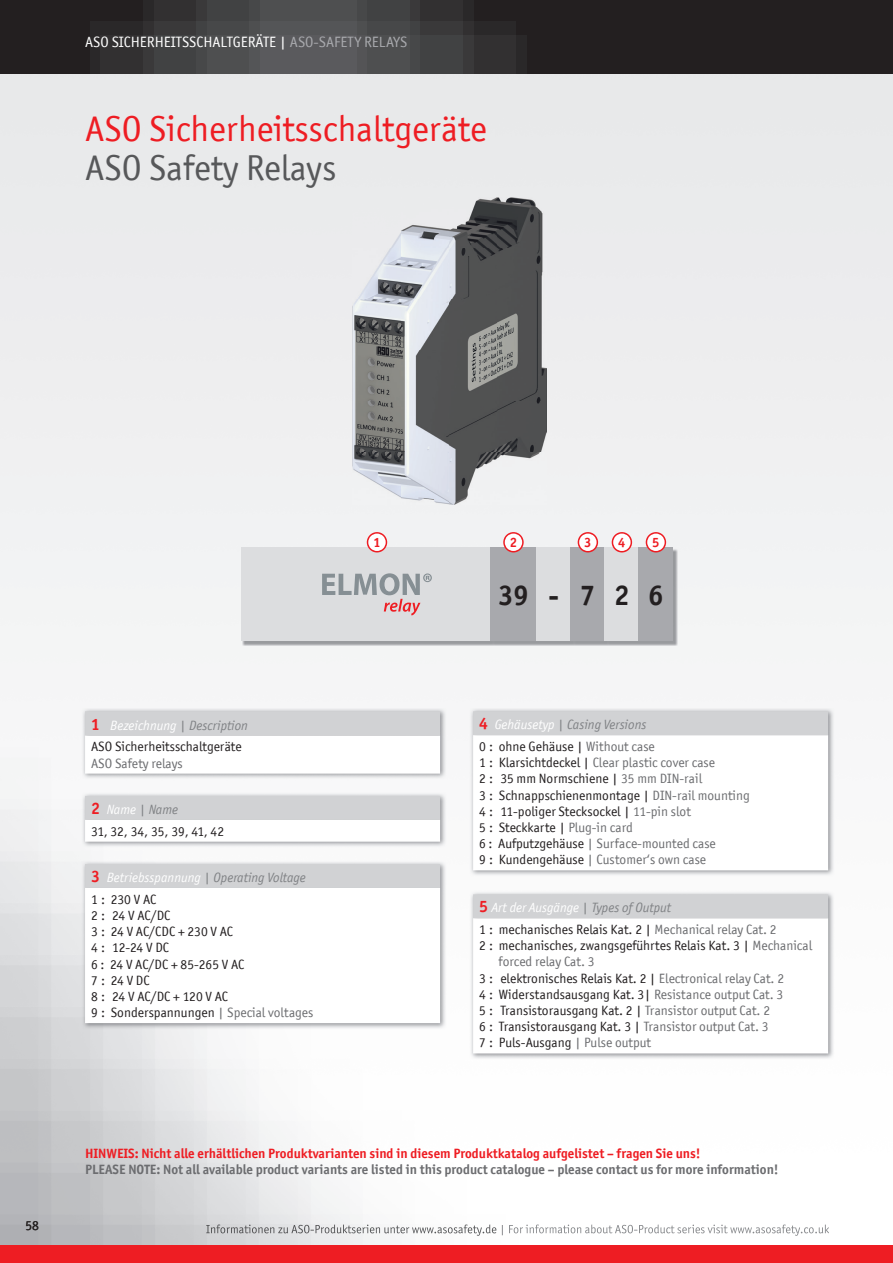
<style>
.page{position:relative;width:893px;height:1263px;background:#fff}
.page>*{position:absolute;margin:0;border:0;box-sizing:border-box;transform-origin:0 0}
.t1{font:36px "Officina San ITC";color:#ee1d23}
.t2{font:36px "Officina San ITC";color:#57585a}
.t3{font:700 28.5px "Officina San ITC";color:#231f20}
.t4{font:15px "Officina San ITC";color:#fff}
.t5{font:13.5px/16.2px "Officina San ITC";color:#231f20}
.t6{font:700 13.5px "Officina San ITC";color:#6c6d70}
.t7{font:700 13.5px "Officina San ITC";color:#ee1d23}
.t8{font:italic 13.5px/21.8px "Officina San ITC";color:#808285}
.t9{font:13.5px "Officina San ITC";color:#6c6d70}
.s1{color:#a8a9ad}
.s2{font-weight:700;font-size:16.5px;color:#ee1d23}
.s3{font-style:italic;color:#fff}
.s4{font-style:italic;color:#808285}
.s5{font-weight:700;font-style:normal;font-size:16.5px;color:#ee1d23}
.s6{color:#fff}
.s7{font-style:normal;color:#231f20}
.s8{color:#6c6d70}
.s9{font-style:normal;color:#6c6d70}
</style>
<div class="page">
<img style="left:0;top:74px;width:893px;height:1172px">
<div style="left:0;top:0;width:893px;height:74px;background:#231f20"></div>
<img style="left:143px;top:0;width:331px;height:22px">
<div style="left:473px;top:22px;width:43px;height:52px;background:#323031"></div>
<svg style="left:462px;top:22px;width:11px;height:13px"></svg>
<img style="left:462px;top:35px;width:11px;height:39px">
<img style="left:420px;top:22px;width:42px;height:52px">
<svg style="left:409px;top:22px;width:11px;height:13px"></svg>
<img style="left:409px;top:35px;width:11px;height:39px">
<div style="left:367px;top:22px;width:42px;height:52px;background:#4e4f50"></div>
<svg style="left:356px;top:0;width:12px;height:35px"></svg>
<img style="left:356px;top:35px;width:11px;height:39px">
<div style="left:314px;top:22px;width:42px;height:52px;background:#5a5a5d"></div>
<svg style="left:303px;top:22px;width:11px;height:13px"></svg>
<div style="left:250px;top:35px;width:64px;height:39px;background:#5a5a5d"></div>
<img style="left:100px;top:35px;width:1px;height:39px">
<div style="left:101px;top:22px;width:43px;height:52px;background:#323031"></div>
<svg style="left:144px;top:22px;width:10px;height:13px"></svg>
<img style="left:154px;top:22px;width:43px;height:13px">
<img style="left:144px;top:35px;width:63px;height:39px">
<svg style="left:197px;top:22px;width:10px;height:13px"></svg>
<div style="left:207px;top:22px;width:43px;height:52px;background:#4e4f50"></div>
<svg style="left:250px;top:22px;width:10px;height:13px"></svg>
<img style="left:260px;top:22px;width:43px;height:13px">
<div style="left:0;top:1246px;width:893px;height:17px;background:#ee1d23"></div>
<img style="left:82px;top:708px;width:364px;height:321px">
<div style="left:85px;top:711px;width:355px;height:25px;background:#d1d2d4"></div>
<svg style="left:85px;top:736px;width:355px;height:287px"></svg>
<img style="left:470px;top:708px;width:364px;height:351px">
<div style="left:473px;top:711px;width:355px;height:24px;background:#d1d2d4"></div>
<svg style="left:473px;top:735px;width:355px;height:318px"></svg>
<img style="left:353px;top:198px;width:193px;height:306px">
<img style="left:242px;top:548px;width:436px;height:98px">
<div style="left:241px;top:547px;width:249px;height:94px;background:#dcdddf"></div>
<div style="left:490px;top:547px;width:47px;height:94px;background:#a8a9ad"></div>
<div style="left:537px;top:547px;width:34px;height:94px;background:#dcdddf"></div>
<div style="left:571px;top:547px;width:34px;height:94px;background:#a8a9ad"></div>
<div style="left:605px;top:547px;width:34px;height:94px;background:#dcdddf"></div>
<div style="left:639px;top:547px;width:34px;height:94px;background:#a8a9ad"></div>
<svg style="left:367px;top:532px;width:20px;height:20px"></svg>
<svg style="left:503px;top:532px;width:21px;height:20px"></svg>
<svg style="left:578px;top:532px;width:20px;height:20px"></svg>
<svg style="left:612px;top:532px;width:20px;height:20px"></svg>
<svg style="left:646px;top:532px;width:20px;height:20px"></svg>
<svg style="left:322px;top:573px;width:110px;height:42px"></svg>
<img style="left:206px;top:1224px;width:291px;height:12px">
<img style="left:502px;top:1224px;width:327px;height:12px">
<p class="t4" style="left:85px;top:33px;width:324px">ASO SICHERHEITSSCHALTGERÄTE | <span class="s1">ASO-SAFETY RELAYS</span></p>
<h1 class="t1" style="left:85px;top:108px;width:403px">ASO Sicherheitsschaltgeräte</h1>
<h1 class="t2" style="left:85px;top:147px;width:253px">ASO Safety Relays</h1>
<p class="t5" style="left:26px;top:1217px;width:15px">58</p>
<p class="t7" style="left:373px;top:534px;width:9px">1</p>
<p class="t7" style="left:510px;top:534px;width:9px">2</p>
<p class="t7" style="left:584px;top:534px;width:9px">3</p>
<p class="t7" style="left:618px;top:534px;width:9px">4</p>
<p class="t7" style="left:652px;top:534px;width:9px">5</p>
<p class="t5" style="left:91px;top:714px;width:159px;line-height:21.8px"><span class="s2">1</span> <span class="s3">Bezeichnung</span> <span class="s4">| Description<br></span>ASO Sicherheitsschaltgeräte</p>
<p class="t9" style="left:91px;top:755px;width:93px">ASO Safety relays</p>
<p class="t5" style="left:91px;top:798px;width:135px;line-height:21.8px"><span class="s2">2</span> <span class="s3">Name</span> <span class="s4">| Name<br></span>31, 32, 34, 35, 39, 41, 42</p>
<p class="t8" style="left:91px;top:866px;width:216px"><span class="s5">3</span> <span class="s6">Betriebsspannung</span> | Operating Voltage<br><span class="s7">1 : 230 V AC</span></p>
<p class="t5" style="left:91px;top:907px;width:224px">2 : 24 V AC/DC<br>3 : 24 V AC/CDC + 230 V AC<br>4 : 12-24 V DC<br>6 : 24 V AC/DC + 85-265 V AC<br>7 : 24 V DC<br>8 : 24 V AC/DC + 120 V AC<br>9 : Sonderspannungen <span class="s8">| Special voltages</span></p>
<h2 class="t3" style="left:498px;top:577px;width:167px">39-726</h2>
<p class="t8" style="left:479px;top:714px;width:177px"><span class="s5">4</span> <span class="s6">Gehäusetyp</span> | Casing Versions<br><span class="s7">0 : ohne Gehäuse |</span> <span class="s9">Without case</span></p>
<p class="t5" style="left:479px;top:754px;width:272px">1 : Klarsichtdeckel | <span class="s8">Clear plastic cover case<br></span>2 : 35 mm Normschiene | <span class="s8">35 mm DIN-rail<br></span>3 : Schnappschienenmontage | <span class="s8">DIN-rail mounting </span>4 : 11-poliger Stecksockel | <span class="s8">11-pin slot<br></span>5 : Steckkarte | <span class="s8">Plug-in card<br></span>6 : Aufputzgehäuse <span class="s8">| Surface-mounted case<br></span>9 : Kundengehäuse <span class="s8">| Customer‘s own case</span></p>
<p class="t5" style="left:479px;top:897px;width:299px;line-height:21.8px"><span class="s2">5</span> <span class="s3">Art der Ausgänge</span> <span class="s4">| Types of Output<br></span>1 : mechanisches Relais Kat. 2 | <span class="s8">Mechanical relay Cat. 2</span></p>
<p class="t5" style="left:479px;top:937px;width:335px">2 : mechanisches, zwangsgeführtes Relais Kat. 3 | <span class="s8">Mechanical</span></p>
<p class="t9" style="left:499px;top:954px;width:97px">forced relay Cat. 3</p>
<p class="t5" style="left:479px;top:970px;width:307px">3 : elektronisches Relais Kat. 2 | <span class="s8">Electronical relay Cat. 2</span></p>
<p class="t5" style="left:479px;top:986px;width:306px">4 : Widerstandsausgang Kat. 3| <span class="s8">Resistance output Cat. 3</span></p>
<p class="t5" style="left:479px;top:1002px;width:293px">5 : Transistorausgang Kat. 2 | <span class="s8">Transistor output Cat. 2</span></p>
<p class="t5" style="left:479px;top:1018px;width:291px">6 : Transistorausgang Kat. 3 | <span class="s8">Transistor output Cat. 3</span></p>
<p class="t5" style="left:479px;top:1035px;width:174px">7 : Puls-Ausgang <span class="s8">| Pulse output</span></p>
<p class="t7" style="left:85px;top:1145px;width:617px">HINWEIS: Nicht alle erhältlichen Produktvarianten sind in diesem Produktkatalog aufgelistet – fragen Sie uns!</p>
<p class="t6" style="left:85px;top:1161px;width:695px">PLEASE NOTE: Not all available product variants are listed in this product catalogue – please contact us for more information!</p>
</div>
